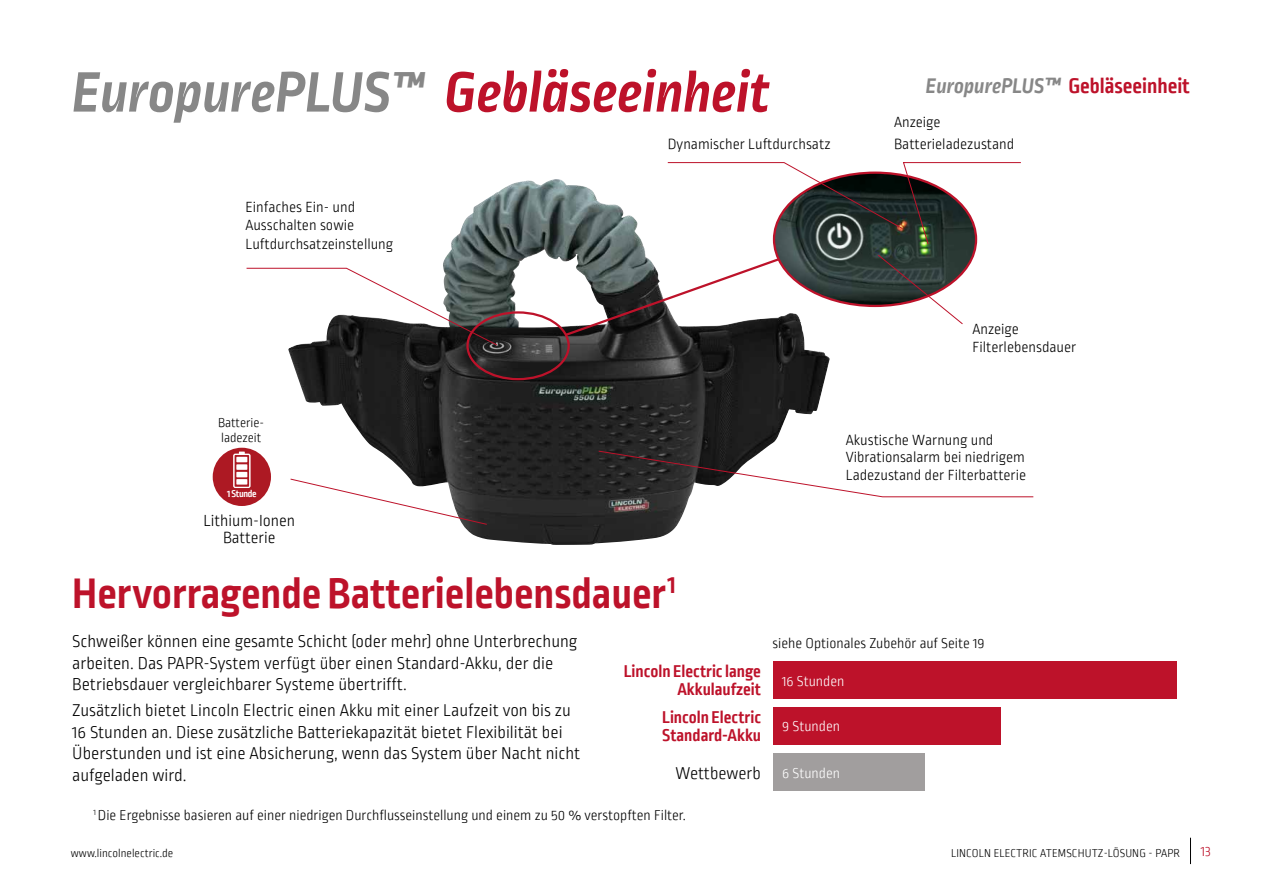
<style>
.page{position:relative;width:1263px;height:893px;background:#fff}
.page>*{position:absolute;margin:0;border:0;box-sizing:border-box;transform-origin:0 0}
.t1{font:italic 700 60px "Ropa Sans PTT";color:#bd122a}
.t2{font:700 45px "Ropa Sans Pro";color:#bd122a}
.t3{font:700 22.2px "Ropa Sans PTT";color:#bd122a}
.t4{font:300 18px/21.6px "Ropa Sans Pro";color:#000}
.t5{font:700 18px/18px "Ropa Sans PTT";color:#bd122a;text-align:right}
.t6{font:300 18px "Ropa Sans PTT";color:#000}
.t7{font:300 16.95px/16.5px "Ropa Sans Pro";color:#000;text-align:center}
.t8{font:300 15.45px/17.7px "Ropa Sans Pro";color:#000}
.t9{font:300 15px "Ropa Sans PTT";color:#000}
.t10{font:300 15px "Ropa Sans PTT";color:#fff}
.t11{font:300 15px "Ropa Sans PTT";color:#bd122a}
.t12{font:300 14.1px/14.4px "Ropa Sans PTT";color:#000;text-align:center}
.t13{font:300 13.5px/15px "Ropa Sans PTT";color:#000}
.t14{font:300 12px "Ropa Sans PTT";letter-spacing:.01em;color:#000}
.t15{font:700 10.35px "Ropa Sans PTT";letter-spacing:-.03em;color:#fff}
.s1{color:#878787}
.s2{font-size:45px;color:#878787}
.s3{font-style:italic;color:#878787}
</style>
<div class="page">
<img style="left:288px;top:180px;width:542px;height:365px">
<div style="left:466px;top:311px;width:104px;height:69px;border:2px solid #bd122a;border-radius:50%"></div>
<svg style="left:598px;top:450px;width:436px;height:47px"></svg>
<svg style="left:290px;top:478px;width:197px;height:47px"></svg>
<svg style="left:562px;top:162px;width:459px;height:176px"></svg>
<svg style="left:246px;top:268px;width:252px;height:78px"></svg>
<div style="left:213px;top:448px;width:58px;height:58px;background:#ad1923;border-radius:50%"></div>
<svg style="left:233px;top:452px;width:18px;height:36px"></svg>
<svg style="left:235px;top:455px;width:14px;height:32px"></svg>
<div style="left:236px;top:464px;width:11px;height:6px;background:#fff"></div>
<div style="left:236px;top:472px;width:11px;height:5px;background:#fff"></div>
<div style="left:236px;top:479px;width:11px;height:6px;background:#fff"></div>
<div style="left:236px;top:457px;width:11px;height:5px;background:#fff"></div>
<div style="left:773px;top:661px;width:404px;height:38px;background:#bd122a"></div>
<div style="left:773px;top:707px;width:227px;height:38px;background:#bd122a"></div>
<div style="left:773px;top:754px;width:152px;height:37px;background:#a19e9e"></div>
<svg style="left:1190px;top:838px;width:1px;height:26px"></svg>
<h1 class="t1" style="left:72px;top:57px;width:699px"><span class="s1">EuropurePLUS</span><span class="s2">™</span> Gebläseeinheit</h1>
<p class="t8" style="left:245px;top:198px;width:149px;line-height:18.9px">Einfaches Ein- und<br>Ausschalten sowie<br>Luftdurchsatzeinstellung</p>
<p class="t8" style="left:668px;top:136px;width:164px">Dynamischer Luftdurchsatz</p>
<p class="t3" style="left:926px;top:73px;width:265px"><span class="s3">EuropurePLUS™</span> Gebläseeinheit</p>
<p class="t8" style="left:894px;top:112px;width:122px;line-height:22.2px">Anzeige<br>Batterieladezustand</p>
<p class="t12" style="left:209px;top:416px;width:66px">Battery charge time</p>
<p class="t13" style="left:218px;top:416px;width:48px">Batterie&shy;ladezeit</p>
<p class="t15" style="left:227px;top:488px;width:31px">1 Stunde</p>
<p class="t7" style="left:203px;top:514px;width:93px">Lithium-Ionen<br>Batterie</p>
<h2 class="t2" style="left:72px;top:568px;width:605px">Hervorragende Batterielebensdauer<sup>1</sup></h2>
<p class="t8" style="left:972px;top:321px;width:105px">Anzeige<br>Filterlebensdauer</p>
<p class="t8" style="left:846px;top:432px;width:182px">Akustische Warnung und<br>Vibrationsalarm bei niedrigem<br>Ladezustand der Filterbatterie</p>
<p class="t4" style="left:72px;top:632px;width:507px">Schweißer können eine gesamte Schicht (oder mehr) ohne Unterbrechung arbeiten. Das PAPR-System verfügt über einen Standard-Akku, der die<br>Betriebsdauer vergleichbarer Systeme übertrifft.</p>
<p class="t4" style="left:72px;top:701px;width:509px">Zusätzlich bietet Lincoln Electric einen Akku mit einer Laufzeit von bis zu 16 Stunden an. Diese zusätzliche Batteriekapazität bietet Flexibilität bei Überstunden und ist eine Absicherung, wenn das System über Nacht nicht aufgeladen wird.</p>
<p class="t5" style="left:624px;top:663px;width:139px">Lincoln Electric lange<br>Akkulaufzeit</p>
<p class="t5" style="left:662px;top:709px;width:100px;text-align:left">Lincoln Electric<br>Standard-Akku</p>
<p class="t6" style="left:675px;top:763px;width:87px">Wettbewerb</p>
<p class="t9" style="left:94px;top:808px;width:594px"><sup>1</sup> Die Ergebnisse basieren auf einer niedrigen Durchflusseinstellung und einem zu 50 % verstopften Filter.</p>
<p class="t9" style="left:772px;top:636px;width:213px">siehe Optionales Zubehör auf Seite 19</p>
<p class="t10" style="left:782px;top:673px;width:64px">16 Stunden</p>
<p class="t10" style="left:782px;top:718px;width:59px">9 Stunden</p>
<p class="t10" style="left:782px;top:765px;width:59px">6 Stunden</p>
<p class="t14" style="left:71px;top:847px;width:104px">www.lincolnelectric.de</p>
<p class="t14" style="left:951px;top:847px;width:231px">LINCOLN ELECTRIC ATEMSCHUTZ-LÖSUNG - PAPR</p>
<p class="t11" style="left:1201px;top:843px;width:12px">13</p>
</div>
